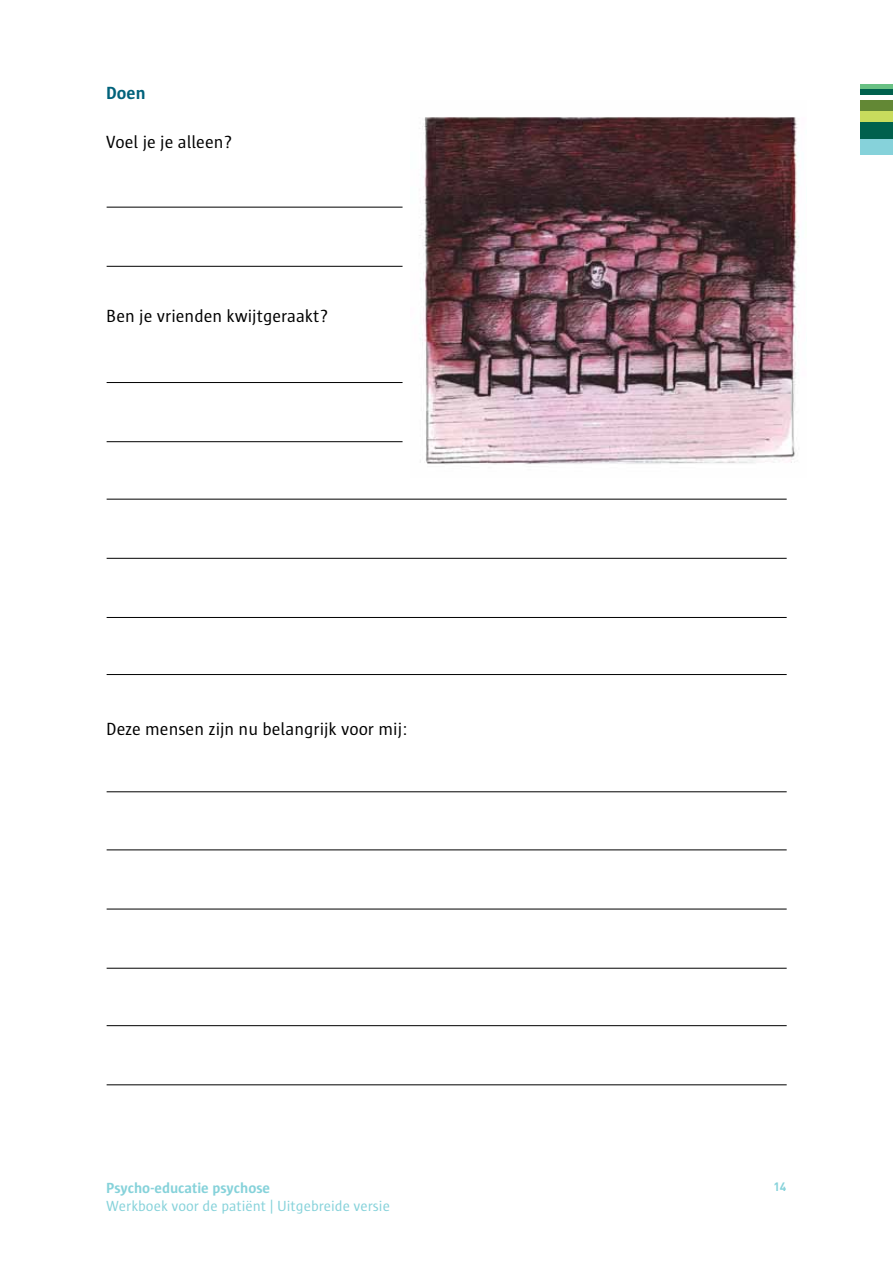
<style>
.page{position:relative;width:893px;height:1263px;background:#fff}
.page>*{position:absolute;margin:0;border:0;box-sizing:border-box;transform-origin:0 0}
.t1{font:18px "Sun";color:#000}
.t2{font:700 18px "Sun";color:#00627b}
.t3{font:15px "Sun";color:#86d2da}
.t4{font:700 15px "Sun";color:#86d2da}
.t5{font:700 12px "DIN";color:#86d2da}
</style>
<div class="page">
<div style="left:860px;top:138px;width:33px;height:17px;background:#86d2da"></div>
<div style="left:860px;top:84px;width:33px;height:6px;background:#69c184"></div>
<div style="left:860px;top:100px;width:33px;height:11px;background:#638835"></div>
<div style="left:860px;top:90px;width:33px;height:5px;background:#00614d"></div>
<div style="left:860px;top:122px;width:33px;height:16px;background:#00614d"></div>
<div style="left:860px;top:111px;width:33px;height:11px;background:#c8dc5d"></div>
<hr style="left:107px;top:499px;width:680px;height:1px;background:#000">
<hr style="left:107px;top:1025px;width:680px;height:1px;background:#000">
<hr style="left:107px;top:850px;width:680px;height:1px;background:#000">
<hr style="left:107px;top:674px;width:680px;height:1px;background:#000">
<hr style="left:107px;top:266px;width:296px;height:1px;background:#000">
<hr style="left:107px;top:617px;width:680px;height:1px;background:#000">
<hr style="left:107px;top:441px;width:296px;height:1px;background:#000">
<hr style="left:107px;top:968px;width:680px;height:1px;background:#000">
<hr style="left:107px;top:791px;width:680px;height:1px;background:#000">
<hr style="left:107px;top:207px;width:296px;height:1px;background:#000">
<hr style="left:107px;top:558px;width:680px;height:1px;background:#000">
<hr style="left:107px;top:1084px;width:680px;height:1px;background:#000">
<hr style="left:107px;top:382px;width:296px;height:1px;background:#000">
<hr style="left:107px;top:909px;width:680px;height:1px;background:#000">
<img style="left:419px;top:117px;width:380px;height:347px">
<p class="t2" style="left:106px;top:83px;width:41px">Doen</p>
<p class="t1" style="left:106px;top:132px;width:128px">Voel je je alleen?</p>
<p class="t1" style="left:106px;top:307px;width:224px">Ben je vrienden kwijtgeraakt?</p>
<p class="t1" style="left:106px;top:719px;width:303px">Deze mensen zijn nu belangrijk voor mij:</p>
<p class="t4" style="left:106px;top:1179px;width:165px">Psycho-educatie psychose</p>
<p class="t3" style="left:106px;top:1197px;width:285px">Werkboek voor de patiënt | Uitgebreide versie</p>
<p class="t5" style="left:773px;top:1178px;width:15px">14</p>
</div>
